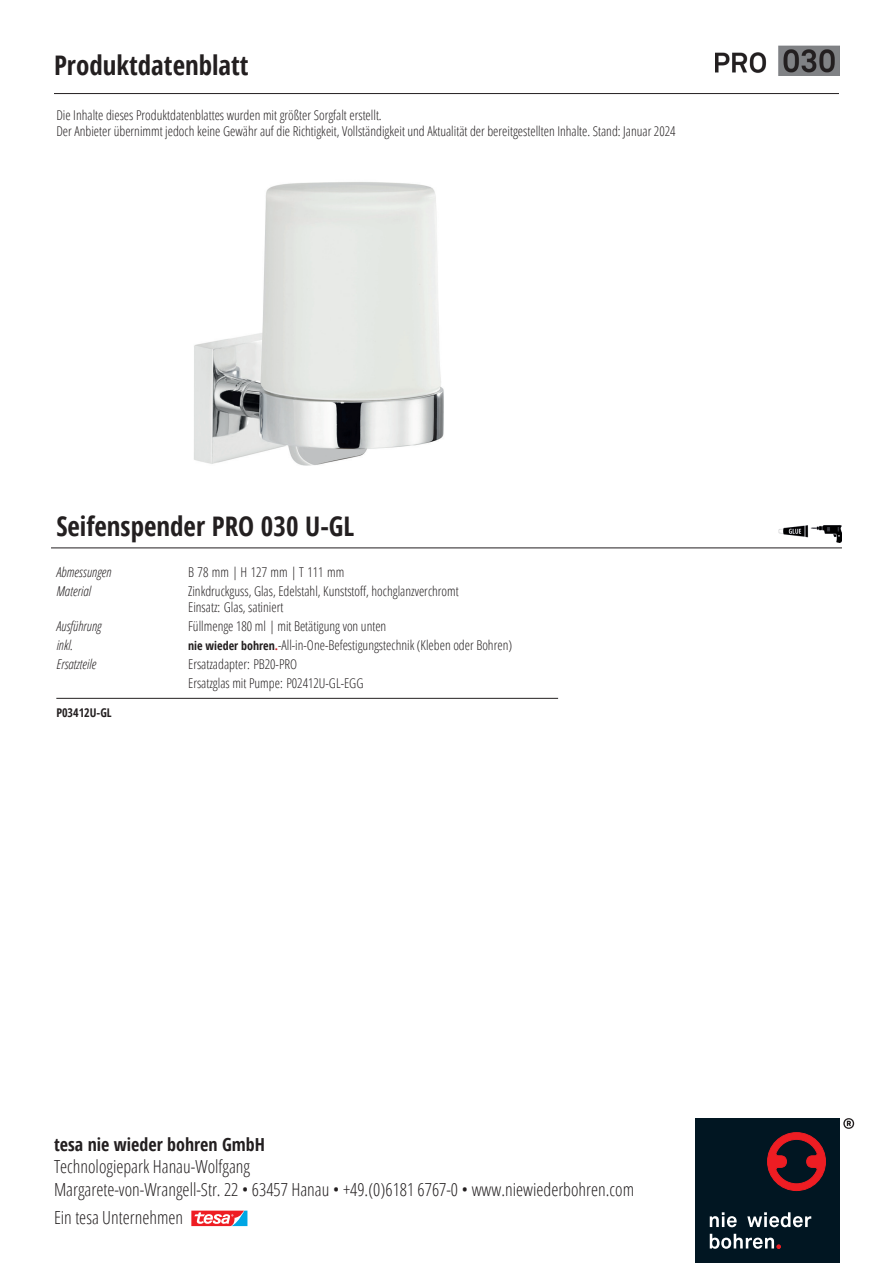
<style>
.page{position:relative;width:893px;height:1263px;background:#fff}
.page>*{position:absolute;margin:0;border:0;box-sizing:border-box;transform-origin:0 0}
.t1{font:700 condensed 27px "Open Sans";color:#231f20}
.t2{font:300 condensed 18px "Open Sans";color:#231f20}
.t3{font:700 condensed 18px "Open Sans";color:#231f20}
.Text{font:300 condensed 13.5px/16.2px "Open Sans";color:#231f20}
.t4{font:italic 300 condensed 13.5px "Open Sans";color:#231f20}
.t5{font:700 condensed 12px "Open Sans";color:#231f20}
.s1{font-weight:700;font-size:12px}
.s2{font-weight:700;font-size:12px;color:#d1232a}
</style>
<div class="page">
<img style="left:194px;top:182px;width:250px;height:284px">
<img style="left:715px;top:45px;width:125px;height:30px">
<hr style="left:51px;top:548px;width:791px;height:1px;background:#231f20">
<img style="left:778px;top:525px;width:64px;height:17px">
<hr style="left:56px;top:698px;width:502px;height:1px;background:#231f20">
<div style="left:695px;top:1118px;width:145px;height:145px;background:#011622"></div>
<svg style="left:710px;top:1212px;width:27px;height:15px"></svg>
<svg style="left:747px;top:1212px;width:64px;height:15px"></svg>
<svg style="left:710px;top:1234px;width:71px;height:15px"></svg>
<svg style="left:767px;top:1132px;width:59px;height:59px"></svg>
<svg style="left:843px;top:1118px;width:11px;height:11px"></svg>
<svg style="left:191px;top:1210px;width:57px;height:17px"></svg>
<hr style="left:54px;top:93px;width:785px;height:1px;background:#231f20">
<p class="t1" style="left:54px;top:46px;width:196px">Produktdatenblatt</p>
<p class="Text" style="left:56px;top:106px;width:327px">Die Inhalte dieses Produktdatenblattes wurden mit größter Sorgfalt erstellt.</p>
<p class="Text" style="left:56px;top:123px;width:621px">Der Anbieter übernimmt jedoch keine Gewähr auf die Richtigkeit, Vollständigkeit und Aktualität der bereitgestellten Inhalte. Stand: Januar 2024</p>
<h1 class="t1" style="left:56px;top:507px;width:300px">Seifenspender PRO 030 U-GL</h1>
<p class="t4" style="left:56px;top:563px;width:57px">Abmessungen</p>
<p class="Text" style="left:188px;top:564px;width:158px">B 78 mm | H 127 mm | T 111 mm</p>
<p class="t4" style="left:56px;top:582px;width:36px">Material</p>
<p class="Text" style="left:188px;top:583px;width:272px">Zinkdruckguss, Glas, Edelstahl, Kunststoff, hochglanzverchromt<br>Einsatz: Glas, satiniert</p>
<p class="t4" style="left:56px;top:617px;width:47px">Ausführung</p>
<p class="Text" style="left:188px;top:618px;width:200px">Füllmenge 180 ml | mit Betätigung von unten</p>
<p class="t4" style="left:56px;top:636px;width:18px">inkl.</p>
<p class="Text" style="left:188px;top:637px;width:325px"><span class="s1">nie wieder bohren</span><span class="s2">.</span>-All-in-One-Befestigungstechnik (Kleben oder Bohren)</p>
<p class="t4" style="left:56px;top:655px;width:41px">Ersatzteile</p>
<p class="Text" style="left:188px;top:654px;width:177px;line-height:18.9px">Ersatzadapter: PB20-PRO<br>Ersatzglas mit Pumpe: P02412U-GL-EGG</p>
<p class="t5" style="left:56px;top:704px;width:57px">P03412U-GL</p>
<p class="t3" style="left:54px;top:1132px;width:212px">tesa nie wieder bohren GmbH</p>
<p class="t2" style="left:54px;top:1154px;width:198px">Technologiepark Hanau-Wolfgang</p>
<p class="t2" style="left:54px;top:1177px;width:582px">Margarete-von-Wrangell-Str. 22 • 63457 Hanau • +49.(0)6181 6767-0 • www.niewiederbohren.com</p>
<p class="t2" style="left:54px;top:1205px;width:131px">Ein tesa Unternehmen</p>
</div>
